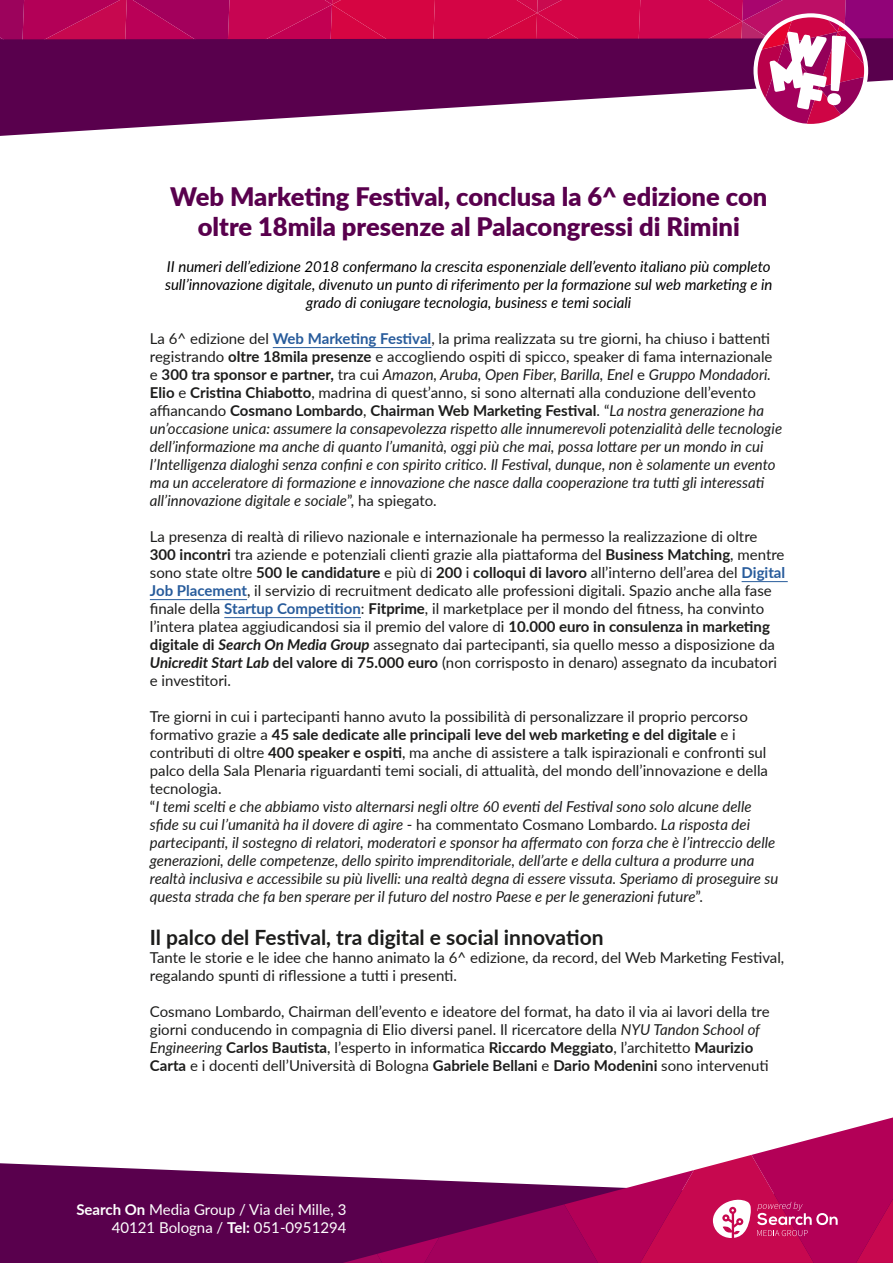
<style>
.page{position:relative;width:893px;height:1263px;background:#fff}
.page>*{position:absolute;margin:0;border:0;box-sizing:border-box;transform-origin:0 0}
.t1{font:900 25.5px/30.6px "Lato";color:#59004d;text-align:center}
.t2{font:700 21px "Lato";color:#1c1c1b}
.t3{font:italic 15px/18px "Lato";color:#1c1c1b}
.t4{font:15px/18px "Lato";color:#1c1c1b}
.t5{font:italic 15px/18px "Lato";color:#000;text-align:center}
.t6{font:15px/18px "Lato";color:#fff;text-align:right}
.s1{font-style:normal}
.s2{font-weight:700;font-style:normal;color:#275b9b}
.s3{font-weight:700;font-style:normal}
.s4{font-weight:700}
.s5{font-weight:700;color:#275b9b}
.s6{font-weight:700;font-style:italic}
.s7{font-style:italic}
</style>
<div class="page">
<svg style="left:0;top:1163px;width:343px;height:100px;background:#641159"></svg>
<svg style="left:343px;top:1117px;width:550px;height:146px"></svg>
<svg style="left:0;top:124px;width:190px;height:12px"></svg>
<svg style="left:0;top:0;width:893px;height:124px;background:#952768"></svg>
<hr style="left:273px;top:347px;width:158px;height:1px;background:#275b9b">
<hr style="left:742px;top:581px;width:46px;height:1px;background:#275b9b">
<hr style="left:150px;top:599px;width:97px;height:1px;background:#275b9b">
<hr style="left:224px;top:617px;width:137px;height:1px;background:#275b9b">
<h1 class="t1" style="left:170px;top:180px;width:599px">Web Marketing Festival, conclusa la 6^ edizione con oltre 18mila presenze al Palacongressi di Rimini</h1>
<p class="t5" style="left:165px;top:257px;width:609px">II numeri dell’edizione 2018 confermano la crescita esponenziale dell’evento italiano più completo sull’innovazione digitale, divenuto un punto di riferimento per la formazione sul web marketing e in grado di coniugare tecnologia, business e temi sociali</p>
<p class="t3" style="left:150px;top:329px;width:634px"><span class="s1">La 6^ edizione del</span> <span class="s2">Web Marketing Festival</span><span class="s1">, la prima realizzata su tre giorni, ha chiuso i battenti registrando</span> <span class="s3">oltre 18mila presenze</span> <span class="s1">e accogliendo ospiti di spicco, speaker di fama internazionale e</span> <span class="s3">300 tra sponsor e partner,</span> <span class="s1">tra cui</span> Amazon, Aruba, Open Fiber, Barilla, Enel <span class="s1">e</span> Gruppo Mondadori.<br><span class="s3">Elio</span> <span class="s1">e</span> <span class="s3">Cristina Chiabotto</span><span class="s1">, madrina di quest’anno, si sono alternati alla conduzione dell’evento affiancando</span> <span class="s3">Cosmano Lombardo</span><span class="s1">,</span> <span class="s3">Chairman Web Marketing Festival</span><span class="s1">. “</span>La nostra generazione ha un’occasione unica: assumere la consapevolezza rispetto alle innumerevoli potenzialità delle tecnologie dell’informazione ma anche di quanto l’umanità, oggi più che mai, possa lottare per un mondo in cui l’Intelligenza dialoghi senza confini e con spirito critico. Il Festival, dunque, non è solamente un evento ma un acceleratore di formazione e innovazione che nasce dalla cooperazione tra tutti gli interessati all’innovazione digitale e sociale<span class="s1">”, ha spiegato.</span></p>
<p class="t4" style="left:150px;top:527px;width:637px">La presenza di realtà di rilievo nazionale e internazionale ha permesso la realizzazione di oltre <span class="s4">300 incontri</span> tra aziende e potenziali clienti grazie alla piattaforma del <span class="s4">Business Matching</span>, mentre sono state oltre <span class="s4">500 le candidature</span> e più di <span class="s4">200</span> i <span class="s4">colloqui di lavoro</span> all’interno dell’area del <span class="s5">Digital Job Placement</span>, il servizio di recruitment dedicato alle professioni digitali. Spazio anche alla fase finale della <span class="s5">Startup Competition</span>: <span class="s4">Fitprime</span>, il marketplace per il mondo del fitness, ha convinto l’intera platea aggiudicandosi sia il premio del valore di <span class="s4">10.000 euro in consulenza in marketing digitale di</span> <span class="s6">Search On Media Group</span> assegnato dai partecipanti, sia quello messo a disposizione da <span class="s6">Unicredit Start Lab</span> <span class="s4">del valore di 75.000 euro</span> (non corrisposto in denaro) assegnato da incubatori e investitori.</p>
<p class="t3" style="left:150px;top:707px;width:630px"><span class="s1">Tre giorni in cui i partecipanti hanno avuto la possibilità di personalizzare il proprio percorso formativo grazie a</span> <span class="s3">45 sale dedicate alle principali leve del web marketing e del digitale</span> <span class="s1">e i contributi di oltre</span> <span class="s3">400 speaker e ospiti</span><span class="s1">, ma anche di assistere a talk ispirazionali e confronti sul palco della Sala Plenaria riguardanti temi sociali, di attualità, del mondo dell’innovazione e della tecnologia.<br>“</span>I temi scelti e che abbiamo visto alternarsi negli oltre 60 eventi del Festival sono solo alcune delle sfide su cui l’umanità ha il dovere di agire <span class="s1">- ha commentato Cosmano Lombardo.</span> La risposta dei partecipanti, il sostegno di relatori, moderatori e sponsor ha affermato con forza che è l’intreccio delle generazioni, delle competenze, dello spirito imprenditoriale, dell’arte e della cultura a produrre una realtà inclusiva e accessibile su più livelli: una realtà degna di essere vissuta. Speriamo di proseguire su questa strada che fa ben sperare per il futuro del nostro Paese e per le generazioni future<span class="s1">”.</span></p>
<h2 class="t2" style="left:150px;top:922px;width:455px">Il palco del Festival, tra digital e social innovation</h2>
<p class="t4" style="left:150px;top:948px;width:636px">Tante le storie e le idee che hanno animato la 6^ edizione, da record, del Web Marketing Festival, regalando spunti di riflessione a tutti i presenti.</p>
<p class="t4" style="left:150px;top:1002px;width:621px">Cosmano Lombardo, Chairman dell’evento e ideatore del format, ha dato il via ai lavori della tre giorni conducendo in compagnia di Elio diversi panel. Il ricercatore della <span class="s7">NYU Tandon School of Engineering</span> <span class="s4">Carlos Bautista</span>, l’esperto in informatica <span class="s4">Riccardo Meggiato</span>, l’architetto <span class="s4">Maurizio Carta</span> e i docenti dell’Università di Bologna <span class="s4">Gabriele Bellani</span> e <span class="s4">Dario Modenini</span> sono intervenuti</p>
<p class="t6" style="left:76px;top:1200px;width:272px"><span class="s4">Search On</span> Media Group / Via dei Mille, 3<br>40121 Bologna / <span class="s4">Tel:</span> 051-0951294</p>
</div>
